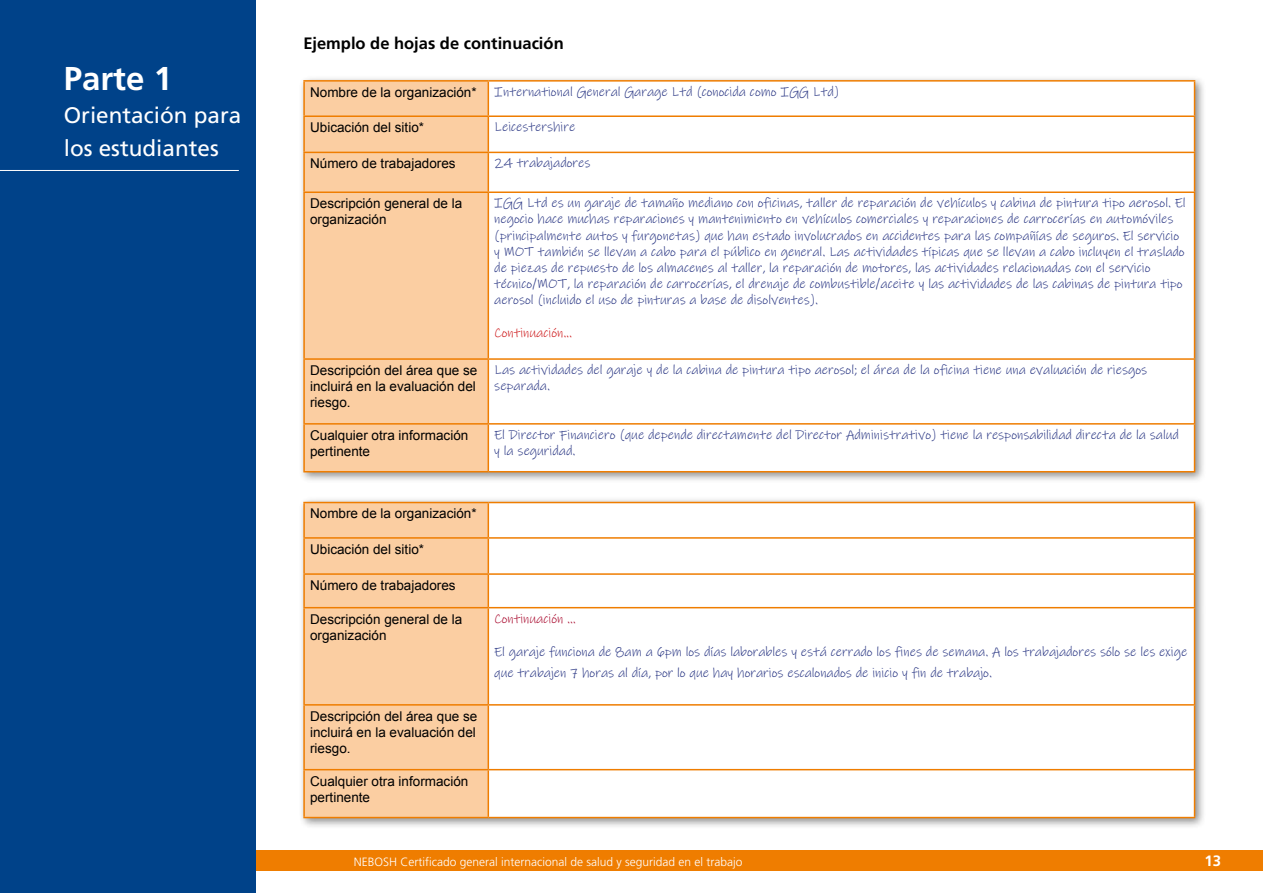
<style>
.page{position:relative;width:1263px;height:893px;background:#fff}
.page>*{position:absolute;margin:0;border:0;box-sizing:border-box;transform-origin:0 0}
.t1{font:700 33px "Frutiger LT Std";color:#fff}
.t2{font:22.5px/33px "Frutiger";color:#fff}
.t3{font:700 16.5px "Frutiger LT Std";color:#000}
.t4{font:700 15px "Frutiger LT Std";color:#fff}
.t5{font:13.5px/16.2px "Ink Free";color:#283583}
.t6{font:13.5px/16.2px "Arial";color:#000}
.t7{font:13.5px "Ink Free";color:#cd1719}
.t8{font:13.5px "Ink Free";color:#a90a2e}
.t9{font:300 12px "Frutiger";color:#fff}
</style>
<div class="page">
<div style="left:256px;top:850px;width:1007px;height:21px;background:#ef7d00"></div>
<div style="left:0;top:0;width:256px;height:893px;background:#004289"></div>
<hr style="left:0;top:170px;width:239px;height:1px;background:#fff">
<div style="left:298px;top:75px;width:909px;height:409px;background:#000;opacity:.45"></div>
<div style="left:305px;top:82px;width:183px;height:389px;background:#fbcea2"></div>
<svg style="left:489px;top:82px;width:705px;height:389px"></svg>
<hr style="left:488px;top:80px;width:707px;height:2px;background:#ef7d00">
<hr style="left:1194px;top:82px;width:1px;height:33px;background:#ef7d00">
<hr style="left:488px;top:115px;width:707px;height:2px;background:#ef7d00">
<hr style="left:1194px;top:117px;width:1px;height:35px;background:#ef7d00">
<hr style="left:488px;top:152px;width:707px;height:1px;background:#ef7d00">
<hr style="left:1194px;top:153px;width:1px;height:38px;background:#ef7d00">
<hr style="left:488px;top:191px;width:707px;height:2px;background:#ef7d00">
<hr style="left:1194px;top:193px;width:1px;height:165px;background:#ef7d00">
<hr style="left:488px;top:358px;width:707px;height:2px;background:#ef7d00">
<hr style="left:1194px;top:360px;width:1px;height:63px;background:#ef7d00">
<hr style="left:488px;top:423px;width:707px;height:2px;background:#ef7d00">
<hr style="left:1194px;top:425px;width:1px;height:46px;background:#ef7d00">
<hr style="left:488px;top:471px;width:707px;height:1px;background:#ef7d00">
<hr style="left:303px;top:80px;width:185px;height:2px;background:#ef7d00">
<hr style="left:303px;top:82px;width:2px;height:33px;background:#ef7d00">
<hr style="left:488px;top:82px;width:1px;height:33px;background:#ef7d00">
<hr style="left:303px;top:115px;width:185px;height:2px;background:#ef7d00">
<hr style="left:303px;top:117px;width:2px;height:35px;background:#ef7d00">
<hr style="left:488px;top:117px;width:1px;height:35px;background:#ef7d00">
<hr style="left:303px;top:152px;width:185px;height:1px;background:#ef7d00">
<hr style="left:303px;top:153px;width:2px;height:38px;background:#ef7d00">
<hr style="left:488px;top:153px;width:1px;height:38px;background:#ef7d00">
<hr style="left:303px;top:191px;width:185px;height:2px;background:#ef7d00">
<hr style="left:303px;top:193px;width:2px;height:165px;background:#ef7d00">
<hr style="left:488px;top:193px;width:1px;height:165px;background:#ef7d00">
<hr style="left:303px;top:358px;width:185px;height:2px;background:#ef7d00">
<hr style="left:303px;top:360px;width:2px;height:63px;background:#ef7d00">
<hr style="left:488px;top:360px;width:1px;height:63px;background:#ef7d00">
<hr style="left:303px;top:423px;width:185px;height:2px;background:#ef7d00">
<hr style="left:303px;top:425px;width:2px;height:46px;background:#ef7d00">
<hr style="left:488px;top:425px;width:1px;height:46px;background:#ef7d00">
<hr style="left:303px;top:471px;width:185px;height:1px;background:#ef7d00">
<div style="left:298px;top:496px;width:909px;height:334px;background:#000;opacity:.45"></div>
<div style="left:305px;top:503px;width:183px;height:314px;background:#fbcea2"></div>
<svg style="left:489px;top:503px;width:705px;height:314px"></svg>
<hr style="left:488px;top:502px;width:707px;height:1px;background:#ef7d00">
<hr style="left:1194px;top:503px;width:1px;height:34px;background:#ef7d00">
<hr style="left:488px;top:537px;width:707px;height:2px;background:#ef7d00">
<hr style="left:1194px;top:539px;width:1px;height:34px;background:#ef7d00">
<hr style="left:488px;top:573px;width:707px;height:2px;background:#ef7d00">
<hr style="left:1194px;top:575px;width:1px;height:32px;background:#ef7d00">
<hr style="left:488px;top:607px;width:707px;height:1px;background:#ef7d00">
<hr style="left:1194px;top:608px;width:1px;height:96px;background:#ef7d00">
<hr style="left:488px;top:704px;width:707px;height:2px;background:#ef7d00">
<hr style="left:1194px;top:706px;width:1px;height:63px;background:#ef7d00">
<hr style="left:488px;top:769px;width:707px;height:1px;background:#ef7d00">
<hr style="left:1194px;top:770px;width:1px;height:47px;background:#ef7d00">
<hr style="left:488px;top:817px;width:707px;height:1px;background:#ef7d00">
<hr style="left:303px;top:502px;width:185px;height:1px;background:#ef7d00">
<hr style="left:303px;top:503px;width:2px;height:34px;background:#ef7d00">
<hr style="left:488px;top:503px;width:1px;height:34px;background:#ef7d00">
<hr style="left:303px;top:537px;width:185px;height:2px;background:#ef7d00">
<hr style="left:303px;top:539px;width:2px;height:34px;background:#ef7d00">
<hr style="left:488px;top:539px;width:1px;height:34px;background:#ef7d00">
<hr style="left:303px;top:573px;width:185px;height:2px;background:#ef7d00">
<hr style="left:303px;top:575px;width:2px;height:32px;background:#ef7d00">
<hr style="left:488px;top:575px;width:1px;height:32px;background:#ef7d00">
<hr style="left:303px;top:607px;width:185px;height:1px;background:#ef7d00">
<hr style="left:303px;top:608px;width:2px;height:96px;background:#ef7d00">
<hr style="left:488px;top:608px;width:1px;height:96px;background:#ef7d00">
<hr style="left:303px;top:704px;width:185px;height:2px;background:#ef7d00">
<hr style="left:303px;top:706px;width:2px;height:63px;background:#ef7d00">
<hr style="left:488px;top:706px;width:1px;height:63px;background:#ef7d00">
<hr style="left:303px;top:769px;width:185px;height:1px;background:#ef7d00">
<hr style="left:303px;top:770px;width:2px;height:47px;background:#ef7d00">
<hr style="left:488px;top:770px;width:1px;height:47px;background:#ef7d00">
<hr style="left:303px;top:817px;width:185px;height:1px;background:#ef7d00">
<h1 class="t1" style="left:64px;top:59px;width:110px">Parte 1</h1>
<h2 class="t2" style="left:64px;top:99px;width:179px">Orientación para los estudiantes</h2>
<p class="t3" style="left:303px;top:33px;width:262px">Ejemplo de hojas de continuación</p>
<p class="t6" style="left:310px;top:84px;width:168px">Nombre de la organización*</p>
<p class="t5" style="left:494px;top:84px;width:346px">International General Garage Ltd (conocida como IGG Ltd)</p>
<p class="t6" style="left:310px;top:119px;width:116px">Ubicación del sitio*</p>
<p class="t5" style="left:494px;top:119px;width:83px">Leicestershire</p>
<p class="t6" style="left:310px;top:156px;width:147px">Número de trabajadores</p>
<p class="t5" style="left:494px;top:155px;width:98px">24 trabajadores</p>
<p class="t6" style="left:310px;top:195px;width:154px">Descripción general de la organización</p>
<p class="t5" style="left:494px;top:195px;width:693px">IGG Ltd es un garaje de tamaño mediano con oficinas, taller de reparación de vehículos y cabina de pintura tipo aerosol. El negocio hace muchas reparaciones y mantenimiento en vehículos comerciales y reparaciones de carrocerías en automóviles (principalmente autos y furgonetas) que han estado involucrados en accidentes para las compañías de seguros. El servicio y MOT también se llevan a cabo para el público en general. Las actividades típicas que se llevan a cabo incluyen el traslado de piezas de repuesto de los almacenes al taller, la reparación de motores, las actividades relacionadas con el servicio técnico/MOT, la reparación de carrocerías, el drenaje de combustible/aceite y las actividades de las cabinas de pintura tipo aerosol (incluido el uso de pinturas a base de disolventes).</p>
<p class="t7" style="left:494px;top:325px;width:79px">Continuación...</p>
<p class="t6" style="left:310px;top:362px;width:169px;text-align:justify">Descripción del área que se incluirá en la evaluación del riesgo.</p>
<p class="t5" style="left:494px;top:362px;width:654px">Las actividades del garaje y de la cabina de pintura tipo aerosol; el área de la oficina tiene una evaluación de riesgos separada.</p>
<p class="t6" style="left:310px;top:427px;width:160px">Cualquier otra información pertinente</p>
<p class="t5" style="left:494px;top:427px;width:686px">El Director Financiero (que depende directamente del Director Administrativo) tiene la responsabilidad directa de la salud y la seguridad.</p>
<p class="t6" style="left:310px;top:506px;width:168px">Nombre de la organización*</p>
<p class="t6" style="left:310px;top:541px;width:116px">Ubicación del sitio*</p>
<p class="t6" style="left:310px;top:577px;width:147px">Número de trabajadores</p>
<p class="t6" style="left:310px;top:611px;width:154px">Descripción general de la organización</p>
<p class="t8" style="left:494px;top:610px;width:83px">Continuación …</p>
<p class="t5" style="left:494px;top:641px;width:694px;line-height:21.6px">El garaje funciona de 8am a 6pm los días laborables y está cerrado los fines de semana. A los trabajadores sólo se les exige que trabajen 7 horas al día, por lo que hay horarios escalonados de inicio y fin de trabajo.</p>
<p class="t6" style="left:310px;top:708px;width:169px;text-align:justify">Descripción del área que se incluirá en la evaluación del riesgo.</p>
<p class="t6" style="left:310px;top:773px;width:160px">Cualquier otra información pertinente</p>
<p class="t9" style="left:354px;top:855px;width:390px">NEBOSH Certificado general internacional de salud y seguridad en el trabajo</p>
<p class="t4" style="left:1204px;top:852px;width:18px">13</p>
</div>
